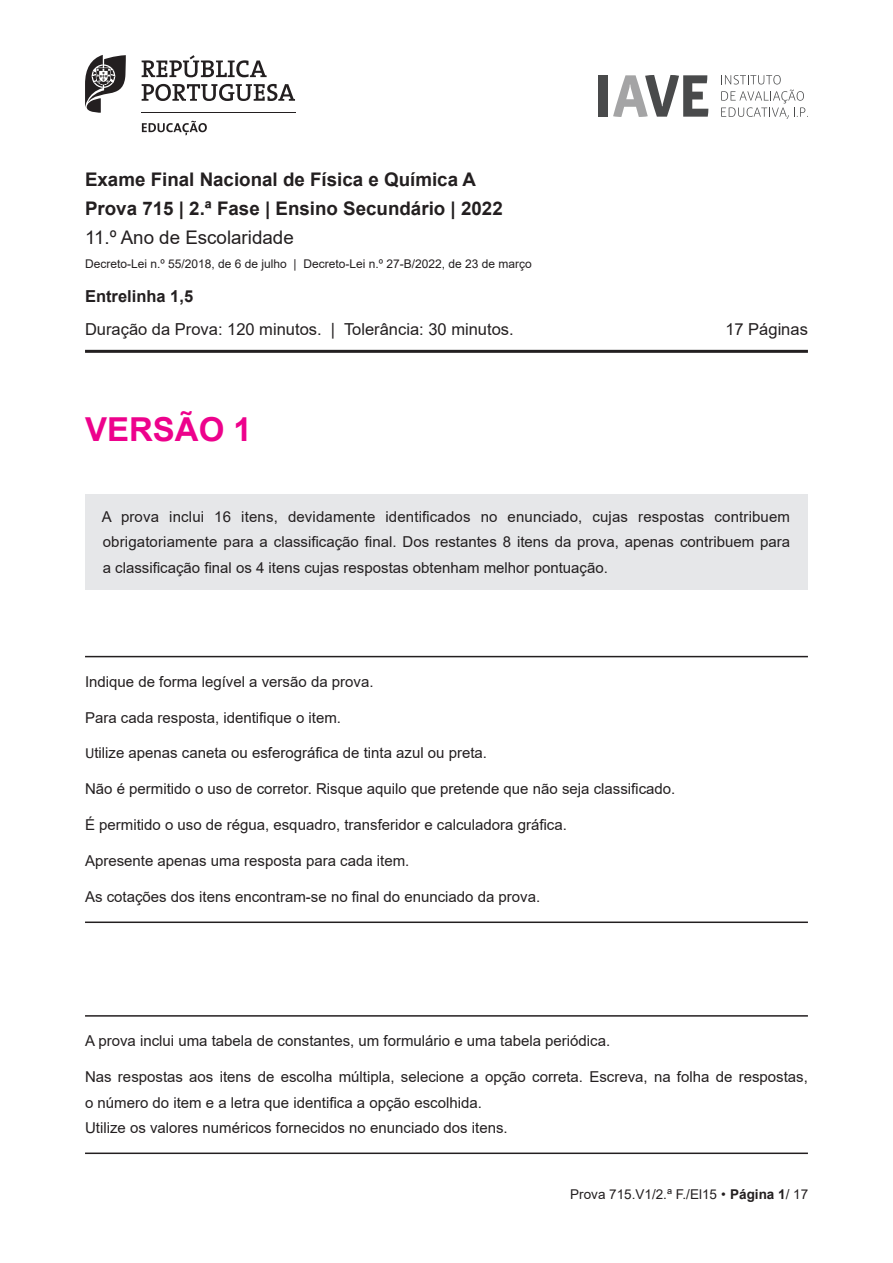
<style>
.page{position:relative;width:893px;height:1263px;background:#fff}
.page>*{position:absolute;margin:0;border:0;box-sizing:border-box;transform-origin:0 0}
.t1{font:700 33px "Arial";color:#ed028c}
.t2{font:700 18.75px/29px "Arial";color:#231f20}
.t3{font:18.75px "Arial";color:#231f20}
.t4{font:16.5px "Arial";color:#231f20}
.t5{font:700 16.5px "Arial";color:#231f20}
.t6{font:15px/25.5px "Arial";color:#231f20}
.t7{font:13.5px "Arial";color:#231f20}
.t8{font:12px "Arial";color:#231f20}
.s1{font-family:"Lucida Sans Unicode";font-size:13.5px}
.s2{font-weight:700}
</style>
<div class="page">
<div style="left:599px;top:75px;width:9px;height:42px;background:#494a4b"></div>
<svg style="left:613px;top:75px;width:95px;height:42px"></svg>
<svg style="left:721px;top:75px;width:87px;height:44px"></svg>
<hr style="left:141px;top:112px;width:154px;height:1px;background:#231f20">
<svg style="left:142px;top:121px;width:65px;height:14px"></svg>
<svg style="left:142px;top:55px;width:125px;height:22px"></svg>
<svg style="left:142px;top:84px;width:153px;height:17px"></svg>
<svg style="left:85px;top:55px;width:41px;height:58px"></svg>
<hr style="left:85px;top:350px;width:723px;height:3px;background:#231f20">
<hr style="left:85px;top:656px;width:723px;height:1px;background:#231f20">
<hr style="left:85px;top:921px;width:723px;height:2px;background:#231f20">
<hr style="left:85px;top:1015px;width:723px;height:2px;background:#231f20">
<hr style="left:85px;top:1152px;width:723px;height:2px;background:#231f20">
<div style="left:85px;top:494px;width:723px;height:96px;background:#e6e7e9"></div>
<p class="t2" style="left:85px;top:165px;width:419px">Exame Final Nacional de Física e Química A<br>Prova 715 | 2.ª Fase | Ensino Secundário | 2022</p>
<p class="t3" style="left:85px;top:224px;width:210px">11.º Ano de Escolaridade</p>
<p class="t8" style="left:85px;top:256px;width:448px">Decreto-Lei n.º 55/2018, de 6 de julho | Decreto-Lei n.º 27-B/2022, de 23 de março</p>
<p class="t5" style="left:85px;top:284px;width:110px">Entrelinha 1,5</p>
<p class="t4" style="left:85px;top:318px;width:430px">Duração da Prova: 120 minutos. | Tolerância: 30 minutos.</p>
<p class="t4" style="left:725px;top:318px;width:84px">17 Páginas</p>
<h1 class="t1" style="left:85px;top:406px;width:168px">VERSÃO 1</h1>
<p class="t6" style="left:102px;top:504px;width:690px;text-align:justify">A prova inclui 16 itens, devidamente identificados no enunciado, cujas respostas contribuem obrigatoriamente para a classificação final. Dos restantes 8 itens da prova, apenas contribuem para a classificação final os 4 itens cujas respostas obtenham melhor pontuação.</p>
<p class="t6" style="left:85px;top:669px;width:290px">Indique de forma legível a versão da prova.</p>
<p class="t6" style="left:85px;top:705px;width:257px">Para cada resposta, identifique o item.</p>
<p class="t6" style="left:85px;top:740px;width:404px"><span class="s1">U</span>tilize apenas caneta ou esferográfica de tinta azul ou preta.</p>
<p class="t6" style="left:85px;top:776px;width:592px">Não é permitido o uso de corretor. Risque aquilo que pretende que não seja classificado.</p>
<p class="t6" style="left:85px;top:812px;width:483px">É permitido o uso de régua, esquadro, transferidor e calculadora gráfica.</p>
<p class="t6" style="left:85px;top:848px;width:326px">Apresente apenas uma resposta para cada item.</p>
<p class="t6" style="left:85px;top:884px;width:457px">As cotações dos itens encontram-se no final do enunciado da prova.</p>
<p class="t6" style="left:85px;top:1028px;width:527px">A prova inclui uma tabela de constantes, um formulário e uma tabela periódica.</p>
<p class="t6" style="left:85px;top:1064px;width:724px">Nas respostas aos itens de escolha múltipla, selecione a opção correta. Escreva, na folha de respostas, o número do item e a letra que identifica a opção escolhida.<br>Utilize os valores numéricos fornecidos no enunciado dos itens.</p>
<p class="t7" style="left:570px;top:1185px;width:239px">Prova 715.V1/2.ª F./El15 • <span class="s2">Página 1</span>/ 17</p>
</div>
